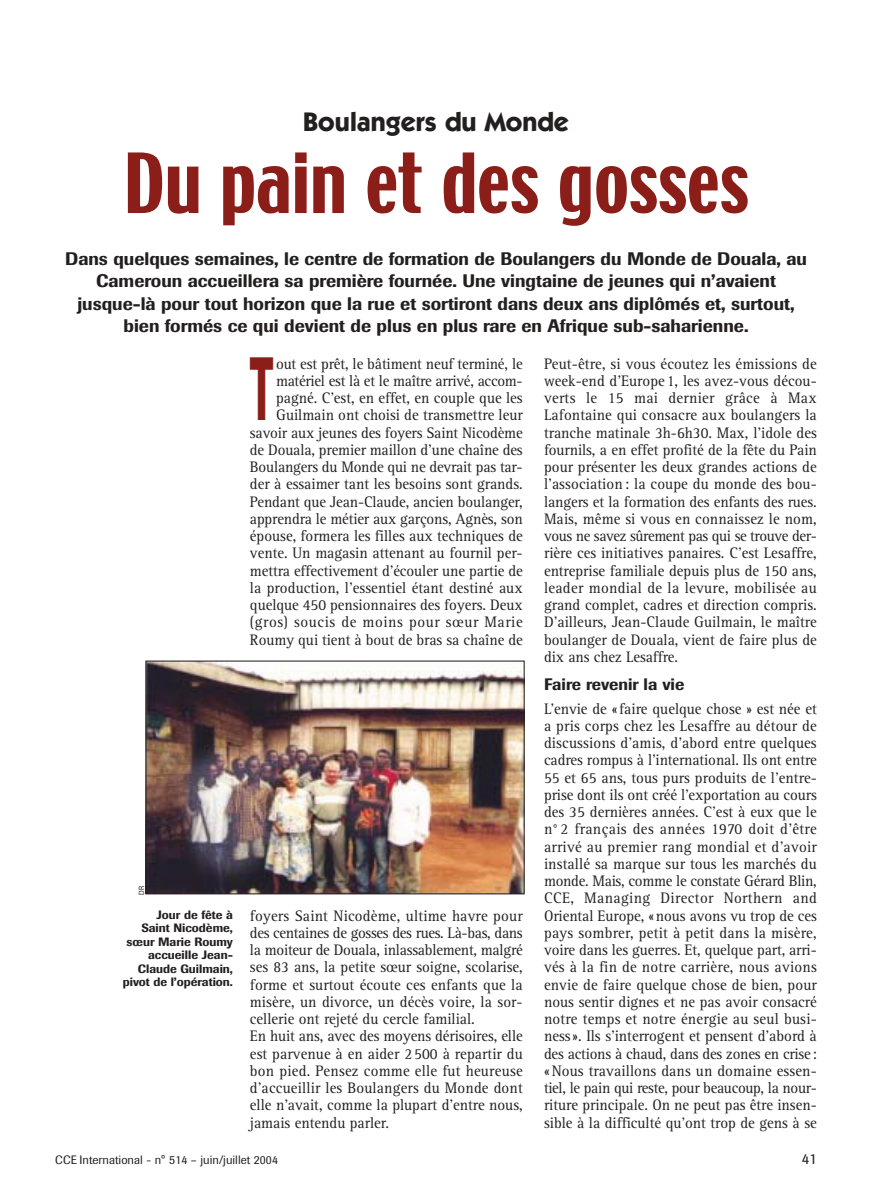
<style>
.page{position:relative;width:872px;height:1191px;background:#fff}
.page>*{position:absolute;margin:0;border:0;box-sizing:border-box;transform-origin:0 0}
.t1{font:600 91.35px "Franklin Gothic";color:#8b1e19;scale:.5 1}
.t2{font:73.5px "Techno";color:#8b1e19}
.t3{font:700 27px "Itc Kabel";color:#231f1f}
.t4{font:500 18px/22.5px "Imago";color:#231f1f;text-align:center}
.t5{font:500 16.5px "Imago";color:#231f1f}
.t6{font:15.75px/17.2px "Rotis Serif";color:#231f1f;text-align:justify;scale:.95 1}
.t7{font:15px "Imago";color:#231f1f}
.t8{font:500 12px/13.5px "Imago";color:#231f1f;text-align:right}
.t9{font:12px "Imago";color:#231f1f}
.t10{font:7.5px "Imago";color:#231f1f;scale:.9 1}
</style>
<div class="page">
<img style="left:147px;top:663px;width:375px;height:229px">
<div style="left:145px;top:661px;width:379px;height:233px;border:1px solid #231f1f"></div>
<h3 class="t3" style="left:303px;top:112px;width:267px">Boulangers du Monde</h3>
<h2 class="t2" style="left:123px;top:152px;width:627px">Du pain et des gosses</h2>
<p class="t4" style="left:65px;top:249px;width:743px">Dans quelques semaines, le centre de formation de Boulangers du Monde de Douala, au Cameroun accueillera sa première fournée. Une vingtaine de jeunes qui n’avaient jusque-là pour tout horizon que la rue et sortiront dans deux ans diplômés et, surtout, bien formés ce qui devient de plus en plus rare en Afrique sub-saharienne.</p>
<p class="t6" style="left:250px;top:356px;width:289px;text-align:right">out est prêt, le bâtiment neuf terminé, le matériel est là et le maître arrivé, accom&shy;pagné. C’est, en effet, en couple que les Guilmain ont choisi de transmettre leur savoir aux jeunes des foyers Saint Nicodème de Douala, premier maillon d’une chaîne des Boulangers du Monde qui ne devrait pas tar&shy;der à essaimer tant les besoins sont grands.<br>Pendant que Jean-Claude, ancien boulanger, apprendra le métier aux garçons, Agnès, son épouse, formera les filles aux techniques de vente. Un magasin attenant au fournil per&shy;mettra effectivement d’écouler une partie de la production, l’essentiel étant destiné aux quelque 450 pensionnaires des foyers. Deux (gros) soucis de moins pour sœur Marie Roumy qui tient à bout de bras sa chaîne de</p>
<h1 class="t1" style="left:249px;top:358px;width:51px">T</h1>
<p class="t10" style="left:139px;top:895px;width:11px;rotate:-90deg">DR</p>
<p class="t8" style="left:123px;top:909px;width:112px">Jour de fête à<br>Saint Nicodème, sœur Marie Roumy accueille Jean-<br>Claude Guilmain, pivot de l’opération.</p>
<p class="t6" style="left:250px;top:908px;width:289px;text-align:left">foyers Saint Nicodème, ultime havre pour des centaines de gosses des rues. Là-bas, dans la moiteur de Douala, inlassablement, malgré ses 83 ans, la petite sœur soigne, scolarise, forme et surtout écoute ces enfants que la misère, un divorce, un décès voire, la sor&shy;cellerie ont rejeté du cercle familial.<br>En huit ans, avec des moyens dérisoires, elle est parvenue à en aider 2500 à repartir du bon pied. Pensez comme elle fut heureuse d’accueillir les Boulangers du Monde dont elle n’avait, comme la plupart d’entre nous, jamais entendu parler.</p>
<p class="t6" style="left:544px;top:356px;width:289px">Peut-être, si vous écoutez les émissions de week-end d’Europe1, les avez-vous décou&shy;verts le 15 mai dernier grâce à Max Lafontaine qui consacre aux boulangers la tranche matinale 3h-6h30. Max, l’idole des fournils, a en effet profité de la fête du Pain pour présenter les deux grandes actions de l’association: la coupe du monde des bou&shy;langers et la formation des enfants des rues.<br>Mais, même si vous en connaissez le nom, vous ne savez sûrement pas qui se trouve der&shy;rière ces initiatives panaires. C’est Lesaffre, entreprise familiale depuis plus de 150 ans, leader mondial de la levure, mobilisée au grand complet, cadres et direction compris.<br>D’ailleurs, Jean-Claude Guilmain, le maître boulanger de Douala, vient de faire plus de dix ans chez Lesaffre.</p>
<p class="t5" style="left:544px;top:678px;width:142px">Faire revenir la vie</p>
<p class="t6" style="left:544px;top:701px;width:289px">L’envie de «faire quelque chose » est née et a pris corps chez les Lesaffre au détour de discussions d’amis, d’abord entre quelques cadres rompus à l’international. Ils ont entre 55 et 65 ans, tous purs produits de l’entre&shy;prise dont ils ont créé l’exportation au cours des 35 dernières années. C’est à eux que le n° 2 français des années 1970 doit d’être arrivé au premier rang mondial et d’avoir installé sa marque sur tous les marchés du monde. Mais, comme le constate Gérard Blin, CCE, Managing Director Northern and Oriental Europe, «nous avons vu trop de ces pays sombrer, petit à petit dans la misère, voire dans les guerres. Et, quelque part, arri&shy;vés à la fin de notre carrière, nous avions envie de faire quelque chose de bien, pour nous sentir dignes et ne pas avoir consacré notre temps et notre énergie au seul busi&shy;ness». Ils s’interrogent et pensent d’abord à des actions à chaud, dans des zones en crise: «Nous travaillons dans un domaine essen&shy;tiel, le pain qui reste, pour beaucoup, la nour&shy;riture principale. On ne peut pas être insen&shy;sible à la difficulté qu’ont trop de gens à se</p>
<p class="t9" style="left:55px;top:1156px;width:224px">CCE International - n° 514 – juin/juillet 2004</p>
<p class="t7" style="left:801px;top:1154px;width:16px">41</p>
</div>
